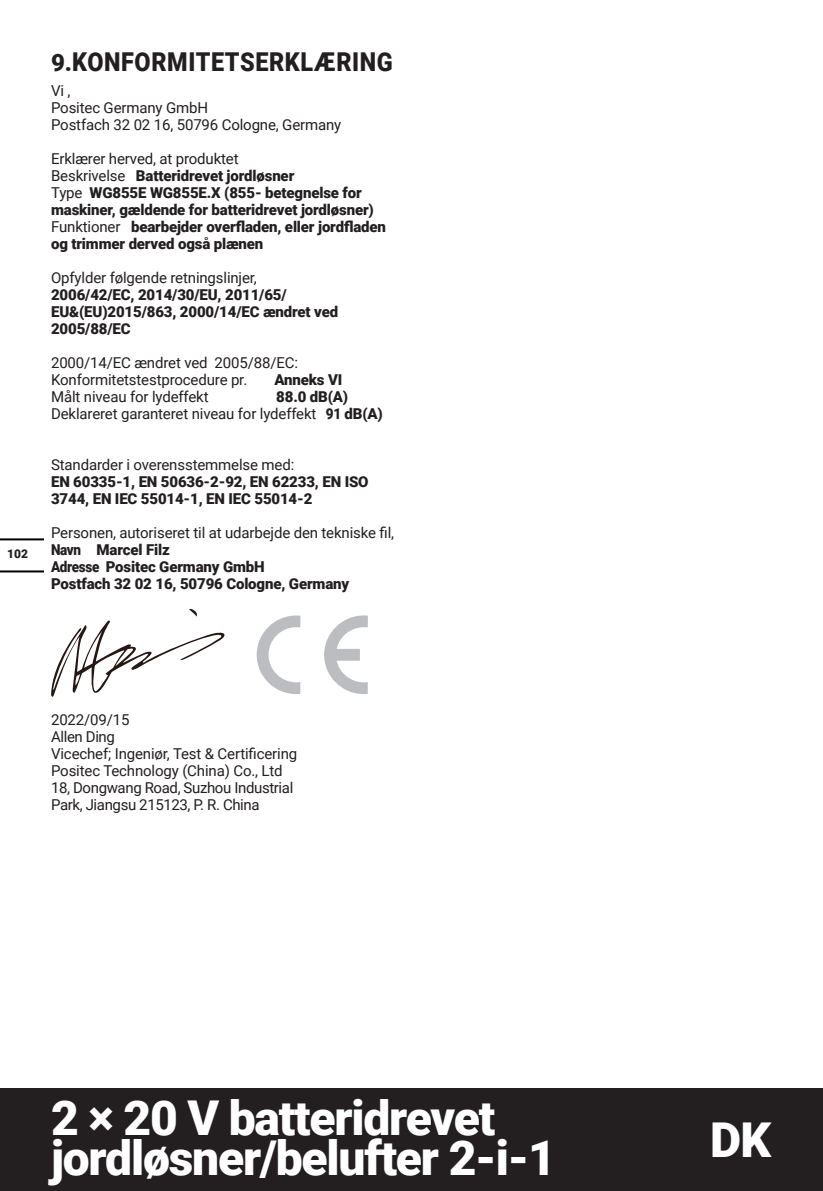
<style>
.page{position:relative;width:823px;height:1191px;background:#fff}
.page>*{position:absolute;margin:0;border:0;box-sizing:border-box;transform-origin:0 0}
.t1{font:900 48px/40px "Roboto";letter-spacing:-.025em;color:#fff}
.t2{font:900 26px "Roboto";letter-spacing:.025em;color:#231f20;scale:.9 1}
.大标题{font:15px "Roboto";letter-spacing:-.01em;color:#231f20}
.t3{font:900 15px/17px "Roboto";letter-spacing:-.01em;color:#231f20}
.t4{font:900 15px "Roboto";letter-spacing:-.01em;color:#231f20;scale:.9 1}
.t5{font:900 12px "Roboto";color:#231f20}
.s1{font-size:24px}
.s2{font-weight:400}
.s3{font-weight:900}
</style>
<div class="page">
<div style="left:0;top:1089px;width:822px;height:102px;background:#231f20"></div>
<hr style="left:0;top:570px;width:43px;height:2px;background:#000">
<hr style="left:0;top:538px;width:43px;height:2px;background:#000">
<svg style="left:51px;top:608px;width:174px;height:89px"></svg>
<svg style="left:256px;top:615px;width:44px;height:79px"></svg>
<svg style="left:324px;top:615px;width:43px;height:79px"></svg>
<p class="t5" style="left:7px;top:545px;width:22px">102</p>
<p class="t2" style="left:51px;top:43px;width:381px"><span class="s1">9.</span>KONFORMITETSERKLÆRING</p>
<p class="大标题" style="left:51px;top:80px;width:21px">Vi ,</p>
<p class="大标题" style="left:51px;top:97px;width:158px">Positec Germany GmbH</p>
<p class="大标题" style="left:51px;top:114px;width:291px">Postfach 32 02 16, 50796 Cologne, Germany</p>
<p class="大标题" style="left:51px;top:148px;width:189px">Erklærer herved, at produktet</p>
<p class="t3" style="left:51px;top:166px;width:245px"><span class="s2">Beskrivelse</span> Batteridrevet jordløsner</p>
<p class="t3" style="left:51px;top:183px;width:336px"><span class="s2">Type</span> WG855E WG855E.X (855- betegnelse for maskiner, gældende for batteridrevet jordløsner)<br><span class="s2">Funktioner</span> bearbejder overfladen, eller jordfladen og trimmer derved også plænen</p>
<p class="大标题" style="left:51px;top:267px;width:207px">Opfylder følgende retningslinjer,</p>
<p class="t3" style="left:51px;top:285px;width:288px">2006/42/EC, 2014/30/EU, 2011/65/<br>EU&amp;(EU)2015/863, 2000/14/EC ændret ved<br>2005/88/EC</p>
<p class="大标题" style="left:51px;top:352px;width:248px">2000/14/EC ændret ved 2005/88/EC:</p>
<p class="大标题" style="left:51px;top:369px;width:197px">Konformitetstestprocedure pr.</p>
<p class="t3" style="left:274px;top:370px;width:69px">Anneks VI</p>
<p class="大标题" style="left:51px;top:386px;width:159px">Målt niveau for lydeffekt</p>
<p class="t3" style="left:276px;top:387px;width:73px">88.0 dB(A)</p>
<p class="大标题" style="left:51px;top:403px;width:333px">Deklareret garanteret niveau for lydeffekt <span class="s3">91 dB(A)</span></p>
<p class="大标题" style="left:51px;top:454px;width:244px">Standarder i overensstemmelse med:</p>
<p class="t3" style="left:51px;top:472px;width:319px">EN 60335-1, EN 50636-2-92, EN 62233, EN ISO<br>3744, EN IEC 55014-1, EN IEC 55014-2</p>
<p class="大标题" style="left:51px;top:522px;width:344px">Personen, autoriseret til at udarbejde den tekniske fil,</p>
<p class="t4" style="left:51px;top:539px;width:133px">Navn Marcel Filz</p>
<p class="t4" style="left:51px;top:556px;width:239px">Adresse Positec Germany GmbH</p>
<p class="t3" style="left:51px;top:574px;width:299px">Postfach 32 02 16, 50796 Cologne, Germany</p>
<p class="大标题" style="left:51px;top:709px;width:80px">2022/09/15</p>
<p class="大标题" style="left:51px;top:726px;width:65px">Allen Ding</p>
<p class="大标题" style="left:51px;top:743px;width:247px">Vicechef; Ingeniør, Test &amp; Certificering</p>
<p class="大标题" style="left:51px;top:760px;width:233px">Positec Technology (China) Co., Ltd</p>
<p class="大标题" style="left:51px;top:777px;width:244px">18, Dongwang Road, Suzhou Industrial</p>
<p class="大标题" style="left:51px;top:794px;width:210px">Park, Jiangsu 215123, P. R. China</p>
<h1 class="t1" style="left:51px;top:1096px;width:506px">2 × 20 V batteridrevet jordløsner/belufter 2-i-1</h1>
<h1 class="t1" style="left:709px;top:1118px;width:63px">DK</h1>
</div>
